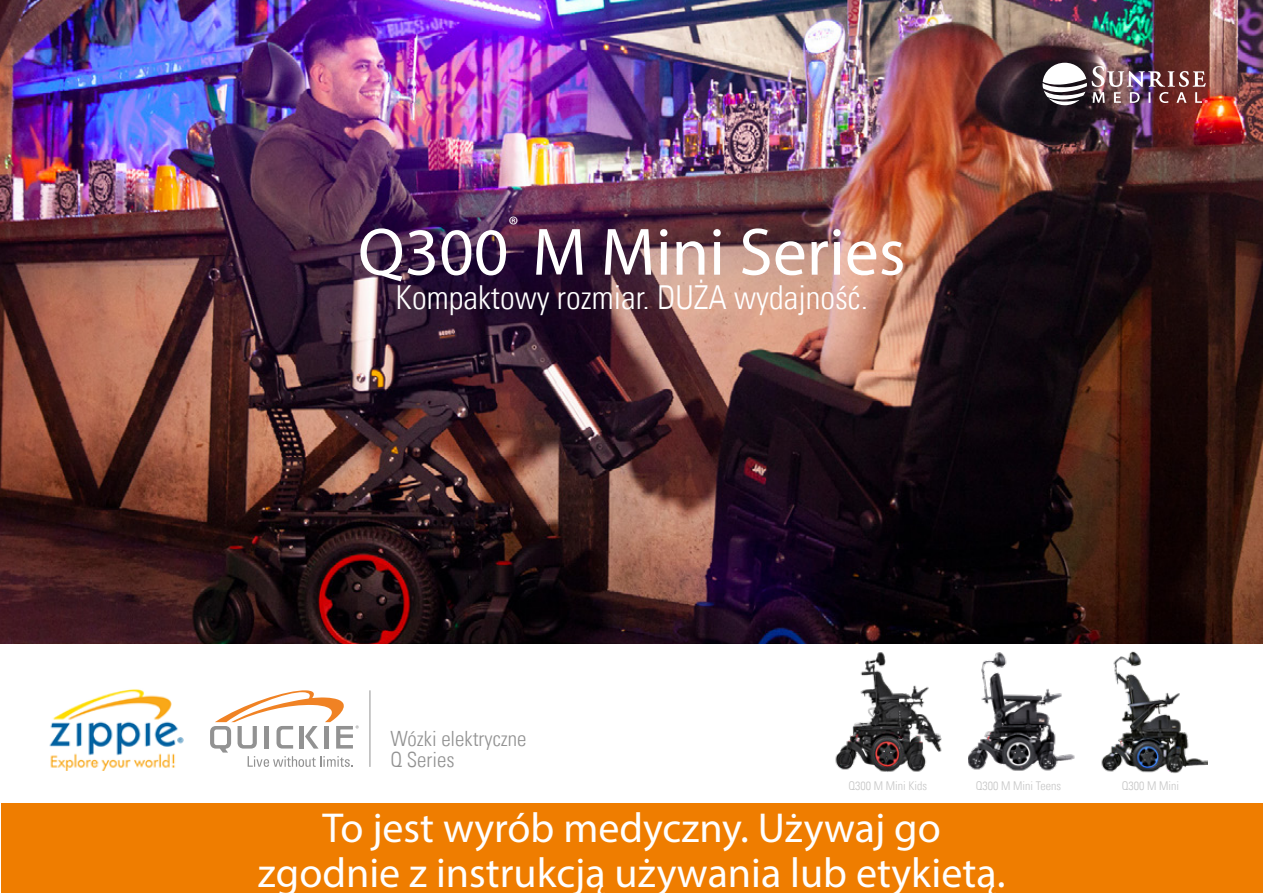
<style>
.page{position:relative;width:1263px;height:893px;background:#fff}
.page>*{position:absolute;margin:0;border:0;box-sizing:border-box;transform-origin:0 0}
.t1{font:67.5px "Myriad Pro";color:#fff}
.t2{font:42px/45px "Myriad Pro";color:#fff;text-align:center}
.t3{font:33px "Univers Com 47 Light Cond";color:#fff}
.t4{font:24px "Myriad Pro";color:#fff}
.t5{font:21px/21px "Univers Com 47 Light Cond";color:#929292}
.t6{font:12px "Univers Com 47 Light Cond";color:#c6c6c6}
</style>
<div class="page">
<div style="left:1px;top:804px;width:1261px;height:89px;background:#ef7d00"></div>
<img style="left:0;top:0;width:1263px;height:643px">
<img style="left:1094px;top:640px;width:113px;height:134px">
<img style="left:968px;top:652px;width:107px;height:119px">
<img style="left:835px;top:652px;width:107px;height:120px">
<img style="left:1042px;top:63px;width:166px;height:42px">
<img style="left:49px;top:689px;width:135px;height:81px">
<svg style="left:210px;top:690px;width:149px;height:77px"></svg>
<hr style="left:370px;top:690px;width:1px;height:77px;background:#929292">
<p class="t4" style="left:508px;top:210px;width:12px">®</p>
<h1 class="t1" style="left:358px;top:210px;width:549px">Q300 M Mini Series</h1>
<p class="t3" style="left:395px;top:277px;width:474px">Kompaktowy rozmiar. DUŻA wydajność.</p>
<p class="t5" style="left:390px;top:728px;width:138px">Wózki elektryczne<br>Q Series</p>
<p class="t6" style="left:848px;top:778px;width:80px">Q300 M Mini Kids</p>
<p class="t6" style="left:976px;top:778px;width:87px">Q300 M Mini Teens</p>
<p class="t6" style="left:1122px;top:778px;width:59px">Q300 M Mini</p>
<p class="t2" style="left:258px;top:804px;width:749px">To jest wyrób medyczny. Używaj go zgodnie z instrukcją używania lub etykietą.</p>
</div>
